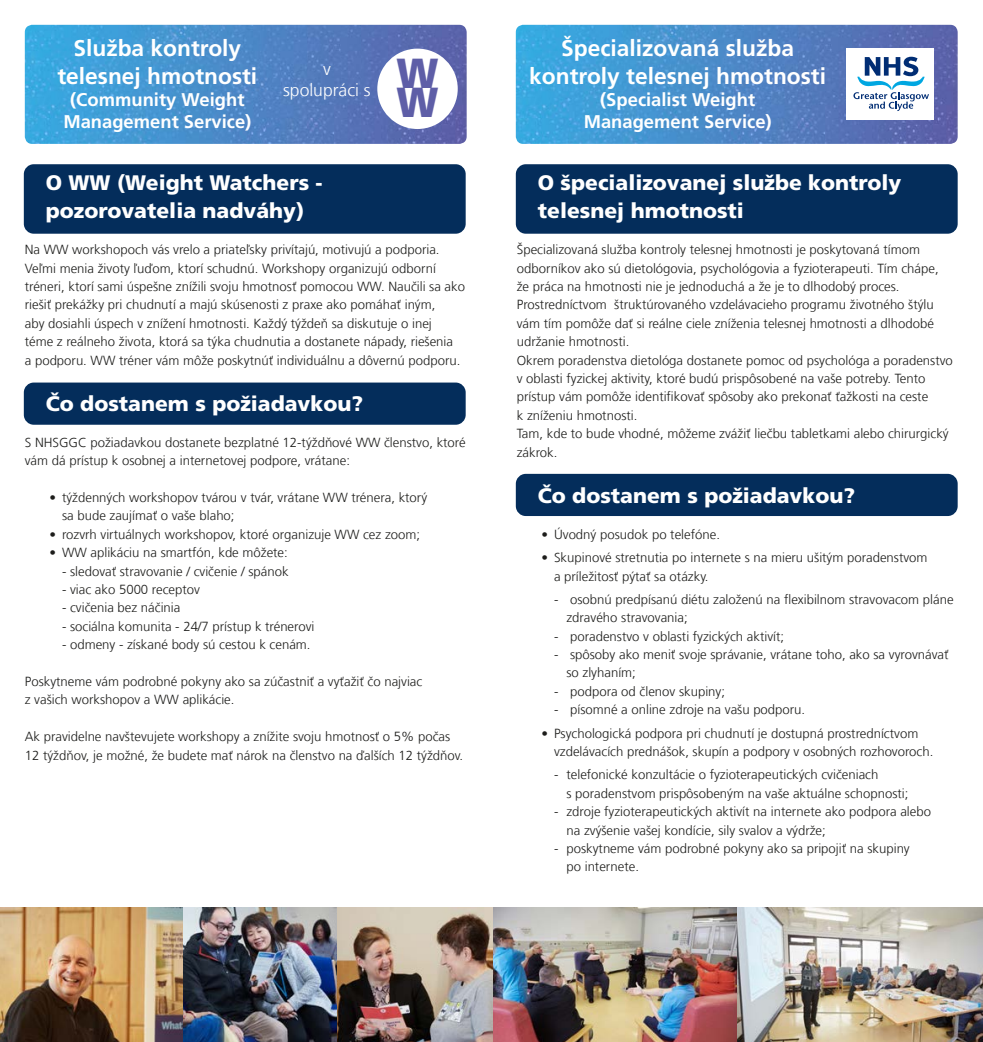
<style>
.page{position:relative;width:983px;height:1042px;background:#fff}
.page>*{position:absolute;margin:0;border:0;box-sizing:border-box;transform-origin:0 0}
.t1{font:900 42px "Frutiger LT Com";color:#5e5ea7}
.Hd{font:700 22.75px/27.3px "Frutiger LT Com";color:#fff;text-align:center}
.SH{font:900 21px/28.7px "Frutiger LT Com";color:#fff}
.Hd-2{font:700 18.38px/22.1px "Frutiger LT Com";color:#fff;text-align:center}
.t2{font:300 17.5px/21px "Frutiger LT Com";color:#fff;text-align:center}
.Body{font:300 13.12px/18.4px "Frutiger LT Com";color:#1d1d1b}
.Bullet_Indent_2{font:300 13.12px/18.4px "Frutiger LT Com";color:#1d1d1b}
.Bullet_indent_1{font:300 13.12px/18.4px "Frutiger LT Com";color:#1d1d1b}
</style>
<div class="page">
<div style="left:24px;top:382px;width:441px;height:43px;background:#042d5b;border-radius:10px"></div>
<div style="left:24px;top:164px;width:441px;height:70px;background:#042d5b;border-radius:10px"></div>
<div style="left:515px;top:164px;width:442px;height:70px;background:#042d5b;border-radius:10px"></div>
<div style="left:515px;top:474px;width:442px;height:42px;background:#042d5b;border-radius:10px"></div>
<img style="left:25px;top:25px;width:441px;height:119px">
<img style="left:515px;top:25px;width:442px;height:119px">
<div style="left:377px;top:49px;width:80px;height:80px;background:#fff;border-radius:50%"></div>
<img style="left:0;top:907px;width:490px;height:135px">
<img style="left:490px;top:907px;width:492px;height:135px">
<div style="left:845px;top:49px;width:88px;height:71px;background:#fff"></div>
<svg style="left:853px;top:57px;width:75px;height:54px"></svg>
<p class="Hd" style="left:57px;top:35px;width:201px">Služba kontroly telesnej hmotnosti</p>
<p class="Hd-2" style="left:63px;top:88px;width:189px">(Community Weight<br>Management Service)</p>
<p class="t2" style="left:283px;top:59px;width:89px">v spolupráci s</p>
<p class="t1" style="left:396px;top:47px;width:43px">W</p>
<p class="t1" style="left:396px;top:77px;width:43px">W</p>
<p class="SH" style="left:46px;top:168px;width:278px">O WW (Weight Watchers - pozorovatelia nadváhy)</p>
<p class="Body" style="left:25px;top:241px;width:441px">Na WW workshopoch vás vrelo a priateľsky privítajú, motivujú a podporia.<br>Veľmi menia životy ľuďom, ktorí schudnú. Workshopy organizujú odborní tréneri, ktorí sami úspešne znížili svoju hmotnosť pomocou WW. Naučili sa ako riešiť prekážky pri chudnutí a majú skúsenosti z praxe ako pomáhať iným,<br>aby dosiahli úspech v znížení hmotnosti. Každý týždeň sa diskutuje o inej<br>téme z reálneho života, ktorá sa týka chudnutia a dostanete nápady, riešenia<br>a podporu. WW tréner vám môže poskytnúť individuálnu a dôvernú podporu.</p>
<p class="SH" style="left:46px;top:389px;width:318px">Čo dostanem s požiadavkou?</p>
<p class="Body" style="left:25px;top:433px;width:442px">S NHSGGC požiadavkou dostanete bezplatné 12-týždňové WW členstvo, ktoré vám dá prístup k osobnej a internetovej podpore, vrátane:</p>
<p class="Bullet_indent_1" style="left:62px;top:488px;width:366px;text-indent:-12px">• týždenných workshopov tvárou v tvár, vrátane WW trénera, ktorý sa bude zaujímať o vaše blaho;</p>
<p class="Bullet_indent_1" style="left:50px;top:525px;width:372px">• rozvrh virtuálnych workshopov, ktoré organizuje WW cez zoom;</p>
<p class="Bullet_indent_1" style="left:50px;top:543px;width:240px">• WW aplikáciu na smartfón, kde môžete:</p>
<p class="Bullet_Indent_2" style="left:62px;top:562px;width:228px">- sledovať stravovanie / cvičenie / spánok</p>
<p class="Bullet_Indent_2" style="left:62px;top:580px;width:139px">- viac ako 5000 receptov</p>
<p class="Bullet_Indent_2" style="left:62px;top:599px;width:120px">- cvičenia bez náčinia</p>
<p class="Bullet_Indent_2" style="left:62px;top:617px;width:254px">- sociálna komunita - 24/7 prístup k trénerovi</p>
<p class="Bullet_Indent_2" style="left:62px;top:635px;width:250px">- odmeny - získané body sú cestou k cenám.</p>
<p class="Body" style="left:25px;top:672px;width:399px">Poskytneme vám podrobné pokyny ako sa zúčastniť a vyťažiť čo najviac z vašich workshopov a WW aplikácie.</p>
<p class="Body" style="left:25px;top:727px;width:440px">Ak pravidelne navštevujete workshopy a znížite svoju hmotnosť o 5% počas<br>12 týždňov, je možné, že budete mať nárok na členstvo na ďalších 12 týždňov.</p>
<p class="Hd" style="left:529px;top:35px;width:298px">Špecializovaná služba kontroly telesnej hmotnosti</p>
<p class="Hd-2" style="left:583px;top:88px;width:189px">(Specialist Weight<br>Management Service)</p>
<p class="SH" style="left:537px;top:168px;width:365px">O špecializovanej službe kontroly telesnej hmotnosti</p>
<p class="Body" style="left:516px;top:241px;width:423px">Špecializovaná služba kontroly telesnej hmotnosti je poskytovaná tímom odborníkov ako sú dietológovia, psychológovia a fyzioterapeuti. Tím chápe, že práca na hmotnosti nie je jednoduchá a že je to dlhodobý proces.<br>Prostredníctvom štruktúrovaného vzdelávacieho programu životného štýlu vám tím pomôže dať si reálne ciele zníženia telesnej hmotnosti a dlhodobé udržanie hmotnosti.</p>
<p class="Body" style="left:516px;top:351px;width:437px">Okrem poradenstva dietológa dostanete pomoc od psychológa a poradenstvo v oblasti fyzickej aktivity, ktoré budú prispôsobené na vaše potreby. Tento prístup vám pomôže identifikovať spôsoby ako prekonať ťažkosti na ceste<br>k zníženiu hmotnosti.</p>
<p class="Body" style="left:516px;top:425px;width:433px">Tam, kde to bude vhodné, môžeme zvážiť liečbu tabletkami alebo chirurgický zákrok.</p>
<p class="SH" style="left:537px;top:481px;width:318px">Čo dostanem s požiadavkou?</p>
<p class="Bullet_indent_1" style="left:541px;top:525px;width:180px">• Úvodný posudok po telefóne.</p>
<p class="Bullet_indent_1" style="left:554px;top:548px;width:375px;text-indent:-12px">• Skupinové stretnutia po internete s na mieru ušitým poradenstvom a príležitosť pýtať sa otázky.</p>
<p class="Bullet_Indent_2" style="left:566px;top:590px;width:388px;text-indent:-12px">- osobnú predpísanú diétu založenú na flexibilnom stravovacom pláne zdravého stravovania;</p>
<p class="Bullet_Indent_2" style="left:554px;top:627px;width:231px">- poradenstvo v oblasti fyzických aktivít;</p>
<p class="Bullet_Indent_2" style="left:566px;top:645px;width:383px;text-indent:-12px">- spôsoby ako meniť svoje správanie, vrátane toho, ako sa vyrovnávať so zlyhaním;</p>
<p class="Bullet_Indent_2" style="left:554px;top:682px;width:172px">- podpora od členov skupiny;</p>
<p class="Bullet_Indent_2" style="left:554px;top:700px;width:253px">- písomné a online zdroje na vašu podporu.</p>
<p class="Bullet_indent_1" style="left:554px;top:724px;width:381px;text-indent:-12px">• Psychologická podpora pri chudnutí je dostupná prostredníctvom vzdelávacích prednášok, skupín a podpory v osobných rozhovoroch.</p>
<p class="Bullet_Indent_2" style="left:566px;top:766px;width:343px;text-indent:-12px">- telefonické konzultácie o fyzioterapeutických cvičeniach<br>s poradenstvom prispôsobeným na vaše aktuálne schopnosti;</p>
<p class="Bullet_Indent_2" style="left:566px;top:802px;width:366px;text-indent:-12px">- zdroje fyzioterapeutických aktivít na internete ako podpora alebo na zvýšenie vašej kondície, sily svalov a výdrže;</p>
<p class="Bullet_Indent_2" style="left:566px;top:839px;width:345px;text-indent:-12px">- poskytneme vám podrobné pokyny ako sa pripojiť na skupiny po internete.</p>
</div>
